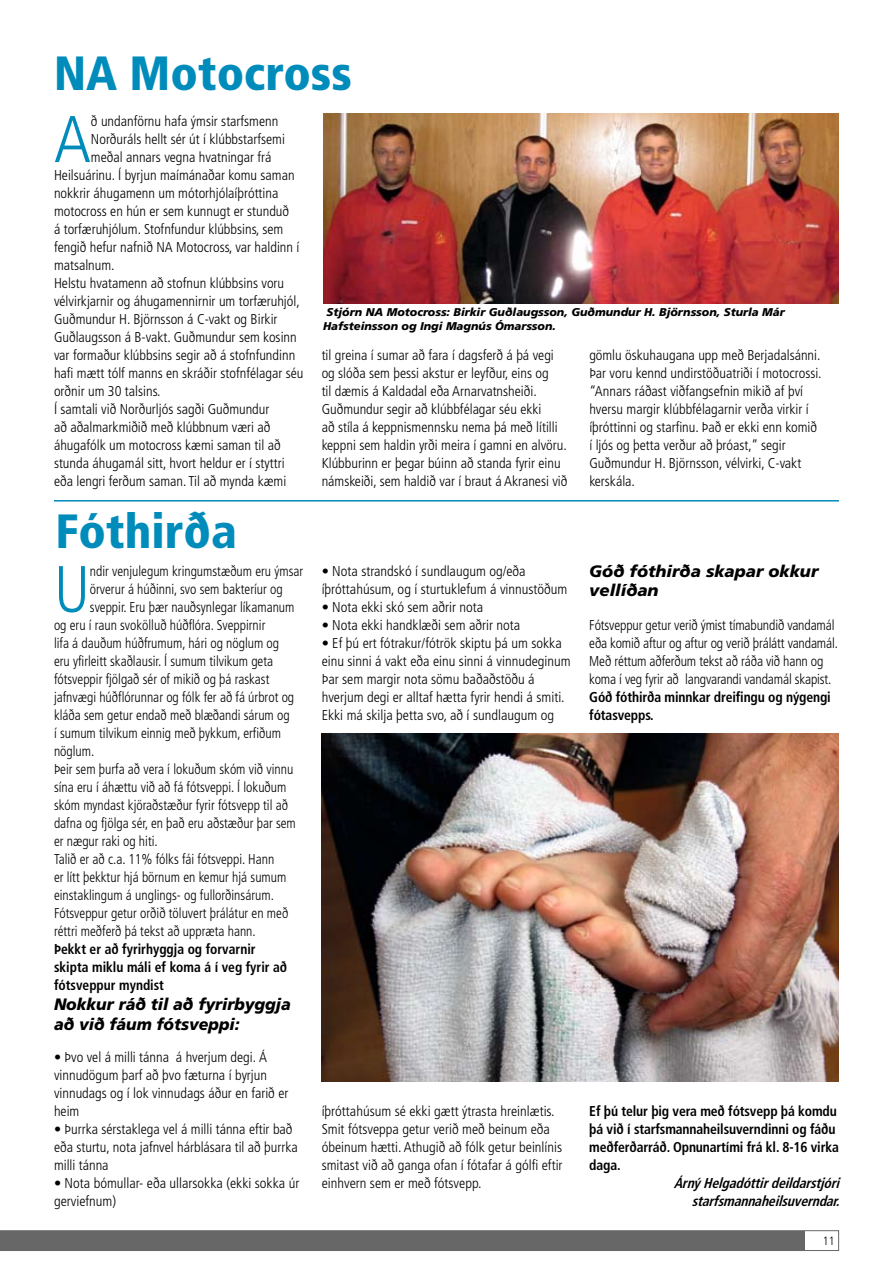
<style>
.page{position:relative;width:893px;height:1263px;background:#fff}
.page>*{position:absolute;margin:0;border:0;box-sizing:border-box;transform-origin:0 0}
.t1{font:300 condensed 65.85px "Frutiger";color:#008cbb}
.t2{font:300 condensed 65.85px "Frutiger";color:#008cbb;scale:.95 1}
.t3{font:900 condensed 48px "Frutiger";color:#008cbb}
.t4{font:italic 900 16.5px/19.8px "Frutiger";color:#000;scale:.96 1}
.t5{font:italic 900 16.5px/19.8px "Frutiger";color:#000}
.t6{font:300 condensed 14.25px/18px "Frutiger";color:#000}
.t7{font:300 condensed 14.25px "Frutiger";color:#000;scale:.95 1}
.t8{font:300 condensed 14.25px/18px "Frutiger";color:#000;scale:.96 1}
.t9{font:700 condensed 14.25px/18px "Frutiger";letter-spacing:-.01em;color:#000;scale:.96 1}
.t10{font:700 condensed 14.25px/18px "Frutiger";letter-spacing:-.01em;color:#000;scale:.95 1}
.t11{font:italic 700 condensed 14.25px/18px "Frutiger";color:#000;text-align:right;scale:.96 1}
.t12{font:300 condensed 12px "Frutiger";color:#000}
.t13{font:italic 900 11.25px/13.5px "Frutiger";color:#000}
</style>
<div class="page">
<svg style="left:0;top:1230px;width:839px;height:21px"></svg>
<div style="left:0;top:1231px;width:804px;height:19px;background:#676767"></div>
<hr style="left:54px;top:500px;width:785px;height:1px;background:#008cbb">
<img style="left:323px;top:113px;width:516px;height:190px">
<img style="left:322px;top:734px;width:517px;height:348px">
<h2 class="t3" style="left:54px;top:44px;width:299px">NA Motocross</h2>
<h1 class="t1" style="left:54px;top:102px;width:38px">A</h1>
<p class="t6" style="left:91px;top:112px;width:189px">ð undanförnu hafa ýmsir starfsmenn</p>
<p class="t6" style="left:91px;top:130px;width:195px">Norðuráls hellt sér út í klúbbstarfsemi</p>
<p class="t6" style="left:91px;top:148px;width:182px">meðal annars vegna hvatningar frá</p>
<p class="t6" style="left:54px;top:166px;width:242px">Heilsuárinu. Í byrjun maímánaðar komu saman</p>
<p class="t6" style="left:54px;top:184px;width:226px">nokkrir áhugamenn um mótorhjólaíþróttina</p>
<p class="t6" style="left:54px;top:202px;width:237px">motocross en hún er sem kunnugt er stunduð</p>
<p class="t6" style="left:54px;top:220px;width:231px">á torfæruhjólum. Stofnfundur klúbbsins, sem</p>
<p class="t6" style="left:54px;top:238px;width:247px">fengið hefur nafnið NA Motocross, var haldinn í</p>
<p class="t6" style="left:54px;top:256px;width:62px">matsalnum.</p>
<p class="t6" style="left:54px;top:274px;width:232px">Helstu hvatamenn að stofnun klúbbsins voru</p>
<p class="t6" style="left:54px;top:292px;width:247px">vélvirkjarnir og áhugamennirnir um torfæruhjól,</p>
<p class="t6" style="left:54px;top:310px;width:225px">Guðmundur H. Björnsson á C-vakt og Birkir</p>
<p class="t6" style="left:54px;top:328px;width:244px">Guðlaugsson á B-vakt. Guðmundur sem kosinn</p>
<p class="t6" style="left:54px;top:346px;width:243px">var formaður klúbbsins segir að á stofnfundinn</p>
<p class="t6" style="left:54px;top:364px;width:251px">hafi mætt tólf manns en skráðir stofnfélagar séu</p>
<p class="t6" style="left:54px;top:382px;width:108px">orðnir um 30 talsins.</p>
<p class="t6" style="left:54px;top:400px;width:217px">Í samtali við Norðurljós sagði Guðmundur</p>
<p class="t6" style="left:54px;top:418px;width:218px">að aðalmarkmiðið með klúbbnum væri að</p>
<p class="t6" style="left:54px;top:436px;width:228px">áhugafólk um motocross kæmi saman til að</p>
<p class="t6" style="left:54px;top:454px;width:232px">stunda áhugamál sitt, hvort heldur er í styttri</p>
<p class="t6" style="left:54px;top:472px;width:234px">eða lengri ferðum saman. Til að mynda kæmi</p>
<h2 class="t3" style="left:56px;top:502px;width:183px">Fóthirða</h2>
<h1 class="t2" style="left:54px;top:552px;width:39px">U</h1>
<p class="t7" style="left:90px;top:563px;width:226px">ndir venjulegum kringumstæðum eru ýmsar</p>
<p class="t7" style="left:90px;top:581px;width:204px">örverur á húðinni, svo sem bakteríur og</p>
<p class="t7" style="left:90px;top:599px;width:217px">sveppir. Eru þær nauðsynlegar líkamanum</p>
<p class="t7" style="left:54px;top:617px;width:224px">og eru í raun svokölluð húðflóra. Sveppirnir</p>
<p class="t7" style="left:54px;top:635px;width:239px">lifa á dauðum húðfrumum, hári og nöglum og</p>
<p class="t7" style="left:54px;top:653px;width:232px">eru yfirleitt skaðlausir. Í sumum tilvikum geta</p>
<p class="t7" style="left:54px;top:671px;width:228px">fótsveppir fjölgað sér of mikið og þá raskast</p>
<p class="t7" style="left:54px;top:689px;width:254px">jafnvægi húðflórunnar og fólk fer að fá úrbrot og</p>
<p class="t7" style="left:54px;top:707px;width:250px">kláða sem getur endað með blæðandi sárum og</p>
<p class="t7" style="left:54px;top:725px;width:240px">í sumum tilvikum einnig með þykkum, erfiðum</p>
<p class="t7" style="left:54px;top:743px;width:44px">nöglum.</p>
<p class="t7" style="left:54px;top:761px;width:253px">Þeir sem þurfa að vera í lokuðum skóm við vinnu</p>
<p class="t7" style="left:54px;top:779px;width:246px">sína eru í áhættu við að fá fótsveppi. Í lokuðum</p>
<p class="t7" style="left:54px;top:797px;width:248px">skóm myndast kjöraðstæður fyrir fótsvepp til að</p>
<p class="t7" style="left:54px;top:815px;width:256px">dafna og fjölga sér, en það eru aðstæður þar sem</p>
<p class="t7" style="left:54px;top:833px;width:111px">er nægur raki og hiti.</p>
<p class="t7" style="left:54px;top:851px;width:233px">Talið er að c.a. 11% fólks fái fótsveppi. Hann</p>
<p class="t7" style="left:54px;top:869px;width:246px">er lítt þekktur hjá börnum en kemur hjá sumum</p>
<p class="t7" style="left:54px;top:887px;width:233px">einstaklingum á unglings- og fullorðinsárum.</p>
<p class="t7" style="left:54px;top:905px;width:248px">Fótsveppur getur orðið töluvert þrálátur en með</p>
<p class="t7" style="left:54px;top:923px;width:214px">réttri meðferð þá tekst að uppræta hann.</p>
<p class="t10" style="left:54px;top:940px;width:247px">Þekkt er að fyrirhyggja og forvarnir skipta miklu máli ef koma á í veg fyrir að fótsveppur myndist</p>
<p class="t4" style="left:54px;top:994px;width:248px">Nokkur ráð til að fyrirbyggja að við fáum fótsveppi:</p>
<p class="t6" style="left:54px;top:1048px;width:236px">• Þvo vel á milli tánna á hverjum degi. Á vinnudögum þarf að þvo fæturna í byrjun vinnudags og í lok vinnudags áður en farið er heim</p>
<p class="t6" style="left:54px;top:1120px;width:245px">• Þurrka sérstaklega vel á milli tánna eftir bað eða sturtu, nota jafnvel hárblásara til að þurrka milli tánna</p>
<p class="t6" style="left:54px;top:1174px;width:247px">• Nota bómullar- eða ullarsokka (ekki sokka úr gerviefnum)</p>
<p class="t13" style="left:323px;top:306px;width:463px;text-indent:3px">Stjórn NA Motocross: Birkir Guðlaugsson, Guðmundur H. Björnsson, Sturla Már<br>Hafsteinsson og Ingi Magnús Ómarsson.</p>
<p class="t6" style="left:322px;top:346px;width:247px">til greina í sumar að fara í dagsferð á þá vegi og slóða sem þessi akstur er leyfður, eins og<br>til dæmis á Kaldadal eða Arnarvatnsheiði.<br>Guðmundur segir að klúbbfélagar séu ekki<br>að stíla á keppnismennsku nema þá með lítilli keppni sem haldin yrði meira í gamni en alvöru.<br>Klúbburinn er þegar búinn að standa fyrir einu námskeiði, sem haldið var í braut á Akranesi við</p>
<p class="t6" style="left:589px;top:346px;width:234px">gömlu öskuhaugana upp með Berjadalsánni.<br>Þar voru kennd undirstöðuatriði í motocrossi. “Annars ráðast viðfangsefnin mikið af því hversu margir klúbbfélagarnir verða virkir í íþróttinni og starfinu. Það er ekki enn komið í ljós og þetta verður að þróast,” segir Guðmundur H. Björnsson, vélvirki, C-vakt kerskála.</p>
<p class="t6" style="left:322px;top:562px;width:247px">• Nota strandskó í sundlaugum og/eða íþróttahúsum, og í sturtuklefum á vinnustöðum</p>
<p class="t6" style="left:322px;top:598px;width:163px">• Nota ekki skó sem aðrir nota</p>
<p class="t6" style="left:322px;top:616px;width:200px">• Nota ekki handklæði sem aðrir nota</p>
<p class="t6" style="left:322px;top:634px;width:250px">• Ef þú ert fótrakur/fótrök skiptu þá um sokka einu sinni á vakt eða einu sinni á vinnudeginum Þar sem margir nota sömu baðaðstöðu á hverjum degi er alltaf hætta fyrir hendi á smiti.<br>Ekki má skilja þetta svo, að í sundlaugum og</p>
<p class="t5" style="left:589px;top:561px;width:231px">Góð fóthirða skapar okkur vellíðan</p>
<p class="t8" style="left:589px;top:616px;width:261px">Fótsveppur getur verið ýmist tímabundið vandamál eða komið aftur og aftur og verið þrálátt vandamál.<br>Með réttum aðferðum tekst að ráða við hann og koma í veg fyrir að langvarandi vandamál skapist.</p>
<p class="t9" style="left:589px;top:688px;width:253px">Góð fóthirða minnkar dreifingu og nýgengi fótasvepps.</p>
<p class="t6" style="left:322px;top:1102px;width:242px">íþróttahúsum sé ekki gætt ýtrasta hreinlætis.<br>Smit fótsveppa getur verið með beinum eða óbeinum hætti. Athugið að fólk getur beinlínis smitast við að ganga ofan í fótafar á gólfi eftir einhvern sem er með fótsvepp.</p>
<p class="t9" style="left:589px;top:1102px;width:262px">Ef þú telur þig vera með fótsvepp þá komdu þá við í starfsmannaheilsuverndinni og fáðu meðferðarráð. Opnunartími frá kl. 8-16 virka daga.</p>
<p class="t11" style="left:674px;top:1174px;width:179px">ÁrnýHelgadóttirdeildarstjóri starfsmannaheilsuverndar.</p>
<p class="t12" style="left:823px;top:1234px;width:13px">11</p>
</div>
